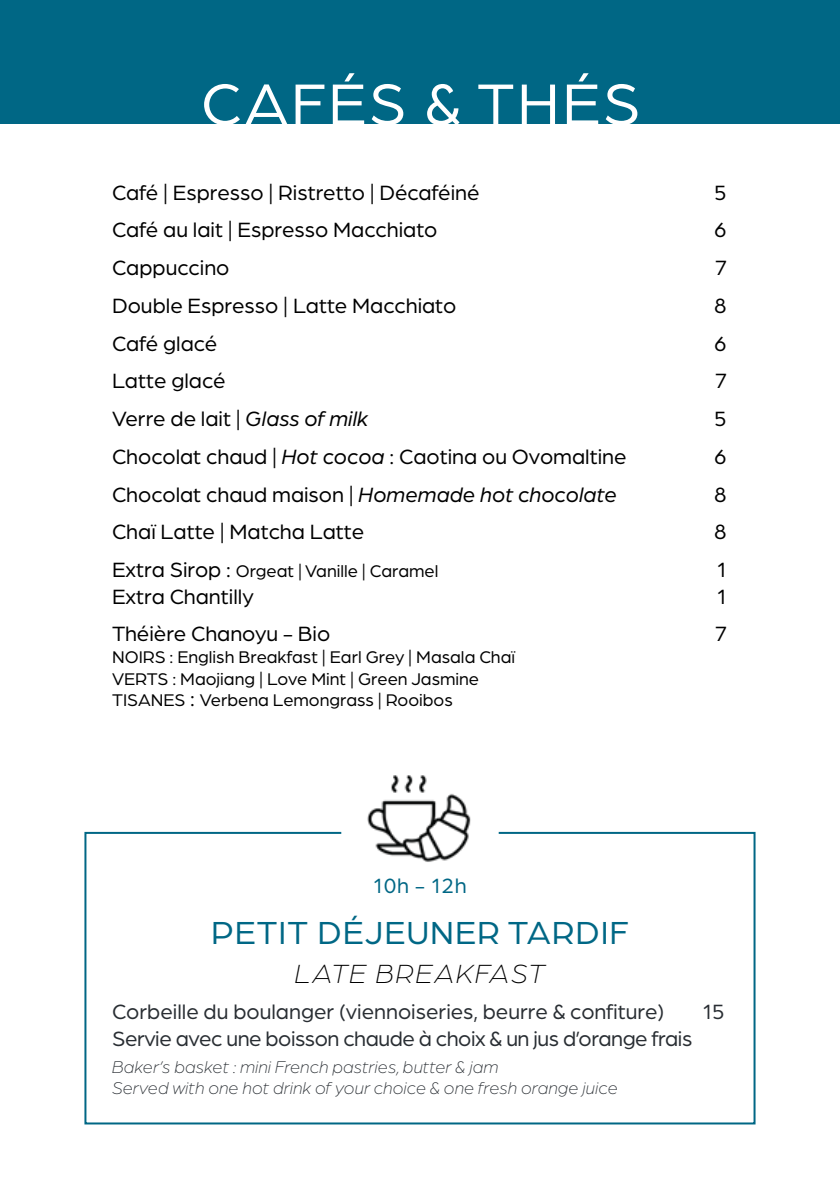
<style>
.page{position:relative;width:840px;height:1191px;background:#fff}
.page>*{position:absolute;margin:0;border:0;box-sizing:border-box;transform-origin:0 0}
.t1{font:62px "Arboria";letter-spacing:.04em;color:#fff}
.t2{font:34px "Arboria";letter-spacing:.03em;color:#006785}
.t3{font:italic 300 28px "Arboria";letter-spacing:.05em;color:#000}
.t4{font:22px "Arboria";color:#000}
.t5{font:22px "Arboria";letter-spacing:-.01em;color:#292e33}
.t6{font:22px "Arboria";letter-spacing:.03em;color:#006785}
.t7{font:18px/21.6px "Arboria";color:#000}
.t8{font:italic 300 18px/21.6px "Arboria";color:#292e33}
.s1{font-style:italic}
.s2{font-size:22px}
</style>
<div class="page">
<div style="left:0;top:0;width:839px;height:123px;background:#006785"></div>
<div style="left:84px;top:832px;width:671px;height:292px;border:2px solid #006785"></div>
<div style="left:341px;top:806px;width:157px;height:53px;background:#fff"></div>
<img style="left:357px;top:775px;width:125px;height:87px">
<h1 class="t1" style="left:201px;top:64px;width:440px">CAFÉS &amp; THÉS</h1>
<p class="t4" style="left:112px;top:178px;width:369px">Café | Espresso | Ristretto | Décaféiné</p>
<p class="t4" style="left:713px;top:178px;width:14px">5</p>
<p class="t4" style="left:112px;top:216px;width:327px">Café au lait | Espresso Macchiato</p>
<p class="t4" style="left:713px;top:216px;width:14px">6</p>
<p class="t4" style="left:112px;top:253px;width:119px">Cappuccino</p>
<p class="t4" style="left:714px;top:253px;width:13px">7</p>
<p class="t4" style="left:112px;top:291px;width:345px">Double Espresso | Latte Macchiato</p>
<p class="t4" style="left:713px;top:291px;width:14px">8</p>
<p class="t4" style="left:112px;top:329px;width:107px">Café glacé</p>
<p class="t4" style="left:713px;top:329px;width:14px">6</p>
<p class="t4" style="left:112px;top:367px;width:115px">Latte glacé</p>
<p class="t4" style="left:714px;top:367px;width:13px">7</p>
<p class="t4" style="left:112px;top:404px;width:258px">Verre de lait | <span class="s1">Glass of milk</span></p>
<p class="t4" style="left:713px;top:404px;width:14px">5</p>
<p class="t4" style="left:112px;top:442px;width:515px">Chocolat chaud | <span class="s1">Hot cocoa</span> : Caotina ou Ovomaltine</p>
<p class="t4" style="left:713px;top:442px;width:14px">6</p>
<p class="t4" style="left:112px;top:480px;width:506px">Chocolat chaud maison | <span class="s1">Homemade hot chocolate</span></p>
<p class="t4" style="left:714px;top:480px;width:14px">8</p>
<p class="t4" style="left:112px;top:517px;width:253px">Chaï Latte | Matcha Latte</p>
<p class="t4" style="left:713px;top:517px;width:14px">8</p>
<p class="t7" style="left:112px;top:559px;width:327px"><span class="s2">Extra Sirop :</span> Orgeat | Vanille | Caramel</p>
<p class="t4" style="left:716px;top:555px;width:11px">1</p>
<p class="t4" style="left:112px;top:582px;width:143px">Extra Chantilly</p>
<p class="t4" style="left:716px;top:582px;width:11px">1</p>
<p class="t4" style="left:112px;top:619px;width:219px">Théière Chanoyu - Bio</p>
<p class="t4" style="left:714px;top:619px;width:13px">7</p>
<p class="t7" style="left:112px;top:645px;width:404px">NOIRS : English Breakfast | Earl Grey | Masala Chaï<br>VERTS : Maojiang | Love Mint | Green Jasmine<br>TISANES <span class="s2">:</span> Verbena Lemongrass | Rooibos</p>
<p class="t6" style="left:373px;top:871px;width:95px">10h - 12h</p>
<h2 class="t2" style="left:211px;top:911px;width:418px">PETIT DÉJEUNER TARDIF</h2>
<p class="t3" style="left:294px;top:956px;width:252px">LATE BREAKFAST</p>
<p class="t5" style="left:112px;top:997px;width:553px">Corbeille du boulanger (viennoiseries, beurre &amp; confiture)</p>
<p class="t5" style="left:702px;top:997px;width:24px">15</p>
<p class="t5" style="left:112px;top:1023px;width:581px">Servie avec une boisson chaude à choix &amp; un jus d’orange frais</p>
<p class="t8" style="left:112px;top:1055px;width:507px">Baker’s basket : mini French pastries, butter &amp; jam<br>Served with one hot drink of your choice &amp; one fresh orange juice</p>
</div>
